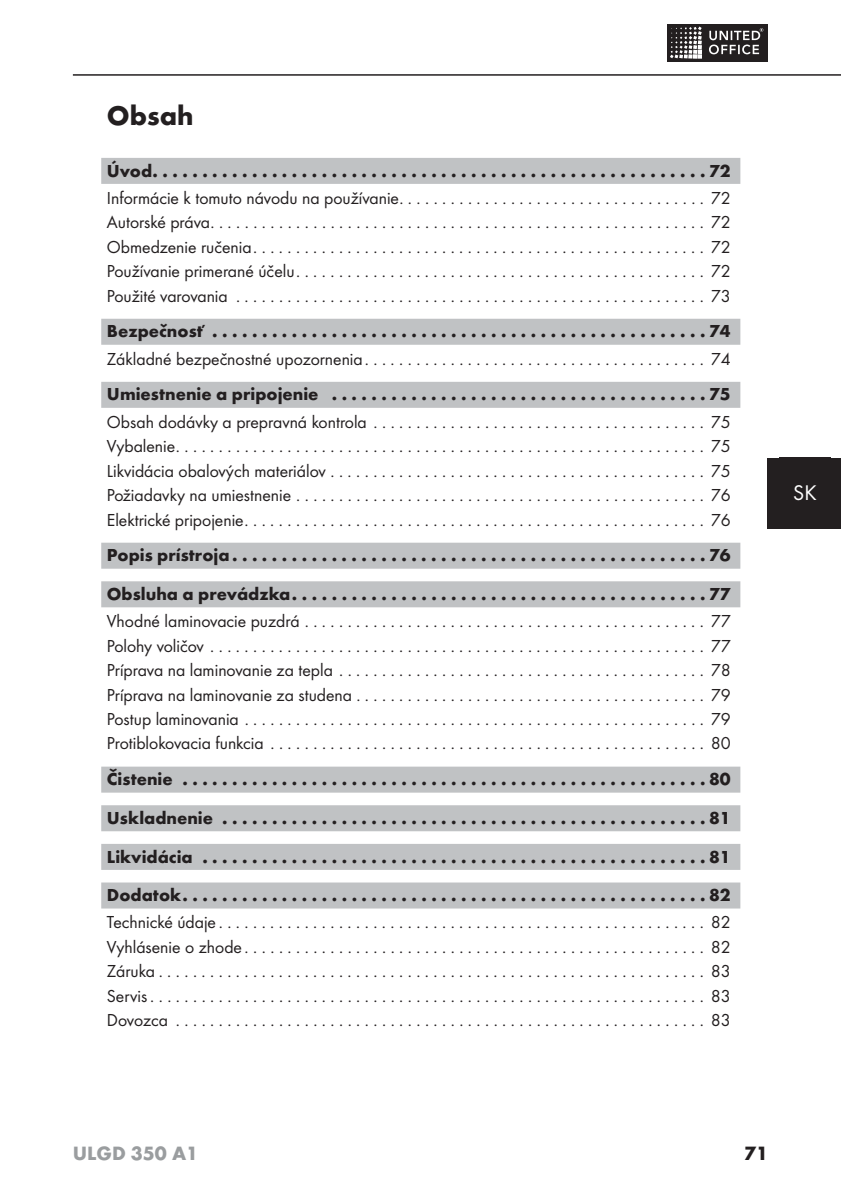
<style>
.page{position:relative;width:841px;height:1191px;background:#fff}
.page>*{position:absolute;margin:0;border:0;box-sizing:border-box;transform-origin:0 0}
.t1{font:700 28px "Futura";color:#231f20}
.t2{font:22px "Futura Boo";color:#fff}
.t3{font:700 20px "Futura";color:#9a9d9f}
.t4{font:700 20px "Futura";color:#231f20}
.t5{font:18px/24.4px "Futura Boo";color:#231f20;text-align:justify}
.t6{font:700 18px/38.6px "Futura";color:#231f20}
</style>
<div class="page">
<hr style="left:73px;top:74px;width:768px;height:2px;background:#231f20">
<div style="left:667px;top:24px;width:100px;height:37px;background:#231f20"></div>
<svg style="left:670px;top:27px;width:32px;height:32px"></svg>
<svg style="left:709px;top:28px;width:54px;height:26px"></svg>
<div style="left:768px;top:458px;width:73px;height:70px;background:#231f20"></div>
<div style="left:101px;top:158px;width:639px;height:26px;background:#c0c2c4"></div>
<div style="left:101px;top:319px;width:639px;height:26px;background:#c0c2c4"></div>
<div style="left:101px;top:382px;width:639px;height:26px;background:#c0c2c4"></div>
<div style="left:101px;top:542px;width:639px;height:26px;background:#c0c2c4"></div>
<div style="left:101px;top:581px;width:639px;height:26px;background:#c0c2c4"></div>
<div style="left:101px;top:766px;width:639px;height:26px;background:#c0c2c4"></div>
<div style="left:101px;top:805px;width:639px;height:26px;background:#c0c2c4"></div>
<div style="left:101px;top:843px;width:639px;height:26px;background:#c0c2c4"></div>
<div style="left:101px;top:882px;width:639px;height:26px;background:#c0c2c4"></div>
<h1 class="t1" style="left:107px;top:105px;width:88px">Obsah</h1>
<p class="t6" style="left:107px;top:153px;width:625px">Úvod . . . . . . . . . . . . . . . . . . . . . . . . . . . . . . . . . . . . . . . . . . . . . . . . . . . . . . . . 72</p>
<p class="t5" style="left:107px;top:186px;width:625px">Informácie k tomuto návodu na používanie . . . . . . . . . . . . . . . . . . . . . . . . . . . . . . . . . . . . 72<br>Autorské práva . . . . . . . . . . . . . . . . . . . . . . . . . . . . . . . . . . . . . . . . . . . . . . . . . . . . . . . . . . 72<br>Obmedzenie ručenia . . . . . . . . . . . . . . . . . . . . . . . . . . . . . . . . . . . . . . . . . . . . . . . . . . . . . 72<br>Používanie primerané účelu . . . . . . . . . . . . . . . . . . . . . . . . . . . . . . . . . . . . . . . . . . . . . . . . 72<br>Použité varovania . . . . . . . . . . . . . . . . . . . . . . . . . . . . . . . . . . . . . . . . . . . . . . . . . . . . . . . 73</p>
<p class="t6" style="left:107px;top:313px;width:625px">Bezpečnosť . . . . . . . . . . . . . . . . . . . . . . . . . . . . . . . . . . . . . . . . . . . . . . . . . . 74</p>
<p class="t5" style="left:107px;top:347px;width:625px">Základné bezpečnostné upozornenia . . . . . . . . . . . . . . . . . . . . . . . . . . . . . . . . . . . . . . . . 74</p>
<p class="t6" style="left:107px;top:377px;width:625px">Umiestnenie a pripojenie . . . . . . . . . . . . . . . . . . . . . . . . . . . . . . . . . . . . . . 75</p>
<p class="t5" style="left:107px;top:410px;width:625px">Obsah dodávky a prepravná kontrola . . . . . . . . . . . . . . . . . . . . . . . . . . . . . . . . . . . . . . . 75<br>Vybalenie . . . . . . . . . . . . . . . . . . . . . . . . . . . . . . . . . . . . . . . . . . . . . . . . . . . . . . . . . . . . . . 75<br>Likvidácia obalových materiálov . . . . . . . . . . . . . . . . . . . . . . . . . . . . . . . . . . . . . . . . . . . . 75<br>Požiadavky na umiestnenie . . . . . . . . . . . . . . . . . . . . . . . . . . . . . . . . . . . . . . . . . . . . . . . . 76<br>Elektrické pripojenie . . . . . . . . . . . . . . . . . . . . . . . . . . . . . . . . . . . . . . . . . . . . . . . . . . . . . . 76</p>
<p class="t6" style="left:107px;top:537px;width:625px">Popis prístroja . . . . . . . . . . . . . . . . . . . . . . . . . . . . . . . . . . . . . . . . . . . . . . . . 76<br>Obsluha a prevádzka . . . . . . . . . . . . . . . . . . . . . . . . . . . . . . . . . . . . . . . . . . 77</p>
<p class="t5" style="left:107px;top:610px;width:625px">Vhodné laminovacie puzdrá . . . . . . . . . . . . . . . . . . . . . . . . . . . . . . . . . . . . . . . . . . . . . . . 77<br>Polohy voličov . . . . . . . . . . . . . . . . . . . . . . . . . . . . . . . . . . . . . . . . . . . . . . . . . . . . . . . . . . 77<br>Príprava na laminovanie za tepla . . . . . . . . . . . . . . . . . . . . . . . . . . . . . . . . . . . . . . . . . . . 78<br>Príprava na laminovanie za studena . . . . . . . . . . . . . . . . . . . . . . . . . . . . . . . . . . . . . . . . . 79<br>Postup laminovania . . . . . . . . . . . . . . . . . . . . . . . . . . . . . . . . . . . . . . . . . . . . . . . . . . . . . . 79<br>Protiblokovacia funkcia . . . . . . . . . . . . . . . . . . . . . . . . . . . . . . . . . . . . . . . . . . . . . . . . . . . 80</p>
<p class="t6" style="left:107px;top:761px;width:625px;text-align:justify">Čistenie . . . . . . . . . . . . . . . . . . . . . . . . . . . . . . . . . . . . . . . . . . . . . . . . . . . . . 80<br>Uskladnenie . . . . . . . . . . . . . . . . . . . . . . . . . . . . . . . . . . . . . . . . . . . . . . . . . 81<br>Likvidácia . . . . . . . . . . . . . . . . . . . . . . . . . . . . . . . . . . . . . . . . . . . . . . . . . . . 81<br>Dodatok . . . . . . . . . . . . . . . . . . . . . . . . . . . . . . . . . . . . . . . . . . . . . . . . . . . . . 82</p>
<p class="t5" style="left:107px;top:911px;width:625px">Technické údaje . . . . . . . . . . . . . . . . . . . . . . . . . . . . . . . . . . . . . . . . . . . . . . . . . . . . . . . . . 82<br>Vyhlásenie o zhode . . . . . . . . . . . . . . . . . . . . . . . . . . . . . . . . . . . . . . . . . . . . . . . . . . . . . . 82<br>Záruka . . . . . . . . . . . . . . . . . . . . . . . . . . . . . . . . . . . . . . . . . . . . . . . . . . . . . . . . . . . . . . . . 83<br>Servis . . . . . . . . . . . . . . . . . . . . . . . . . . . . . . . . . . . . . . . . . . . . . . . . . . . . . . . . . . . . . . . . . 83<br>Dovozca . . . . . . . . . . . . . . . . . . . . . . . . . . . . . . . . . . . . . . . . . . . . . . . . . . . . . . . . . . . . . . 83</p>
<p class="t2" style="left:793px;top:483px;width:25px">SK</p>
<p class="t3" style="left:73px;top:1144px;width:127px">ULGD 350 A1</p>
<p class="t4" style="left:744px;top:1145px;width:25px">71</p>
</div>
